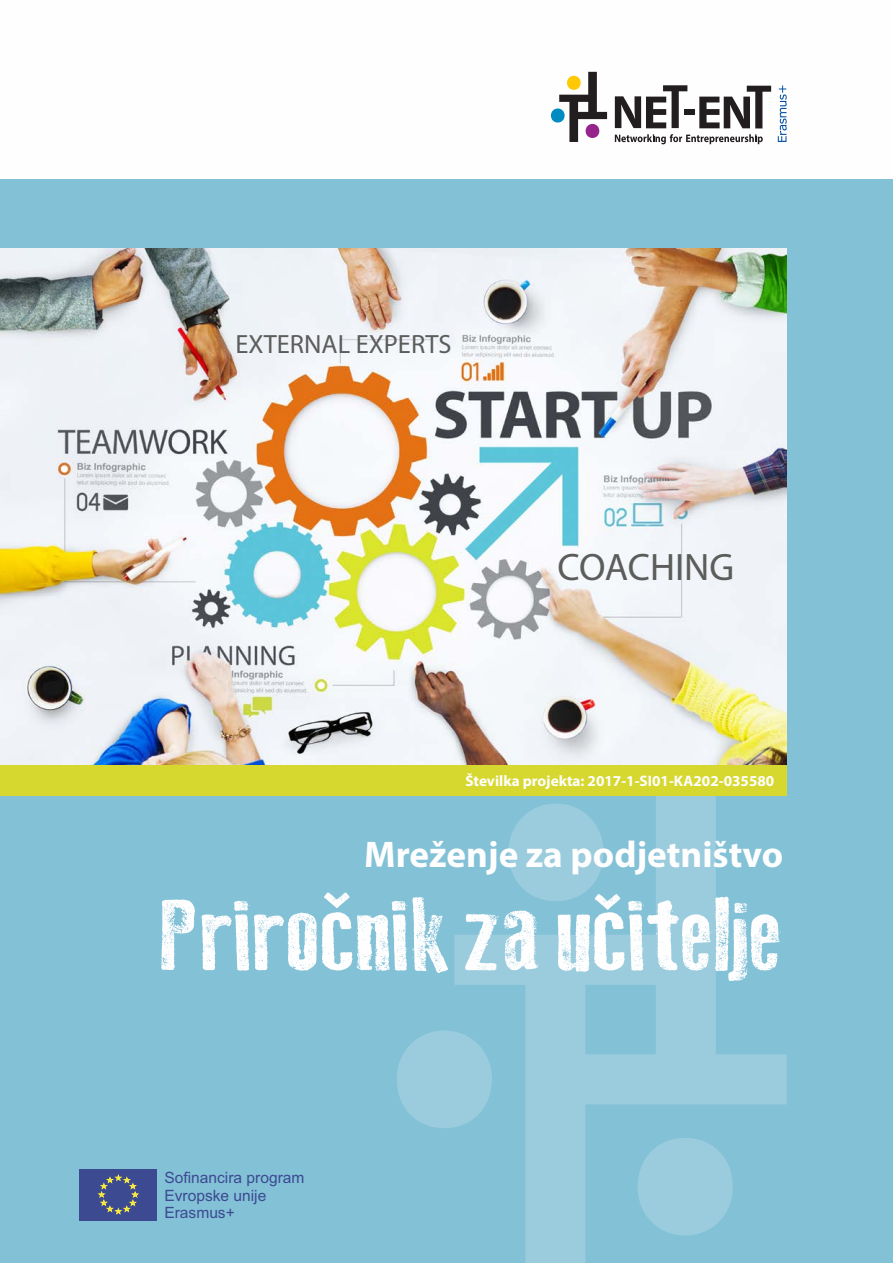
<style>
.page{position:relative;width:893px;height:1263px;background:#fff}
.page>*{position:absolute;margin:0;border:0;box-sizing:border-box;transform-origin:0 0}
.t1{font:101.25px "Old Press";color:#fefefe;scale:1.2 1}
.t2{font:38.4px "Myriad Pro";color:#5c5c5b}
.t3{font:700 37.2px "Myriad Pro";color:#fefefe}
.t4{font:26.4px "Myriad Pro";color:#5c5c5b}
.t5{font:15.6px/17.4px "Arial";color:#3c4a91}
.t6{font:700 15.15px "Myriad Pro";color:#fefefe}
</style>
<div class="page">
<div style="left:0;top:179px;width:893px;height:1084px;background:#83c1d7"></div>
<img style="left:0;top:248px;width:787px;height:517px">
<svg style="left:615px;top:134px;width:148px;height:10px"></svg>
<div style="left:684px;top:109px;width:10px;height:6px;background:#221e1f"></div>
<svg style="left:615px;top:85px;width:72px;height:43px"></svg>
<svg style="left:699px;top:86px;width:72px;height:42px"></svg>
<svg style="left:559px;top:72px;width:48px;height:70px"></svg>
<div style="left:567px;top:76px;width:14px;height:14px;background:#ffca05;border-radius:50%"></div>
<div style="left:551px;top:108px;width:14px;height:15px;background:#008cc1;border-radius:50%"></div>
<svg style="left:778px;top:85px;width:9px;height:57px"></svg>
<svg style="left:454px;top:796px;width:333px;height:467px"></svg>
<div style="left:508px;top:803px;width:95px;height:98px;background:#9bccde;border-radius:50%"></div>
<div style="left:397px;top:1030px;width:95px;height:98px;background:#9bccde;border-radius:50%"></div>
<div style="left:0;top:765px;width:787px;height:31px;background:#d6d82f"></div>
<svg style="left:324px;top:892px;width:26px;height:16px"></svg>
<svg style="left:595px;top:894px;width:26px;height:16px"></svg>
<div style="left:435px;top:328px;width:20px;height:20px;background:#f0f3f8;border-radius:50%"></div>
<div style="left:80px;top:1169px;width:77px;height:52px;background:#3c4a91"></div>
<svg style="left:98px;top:1174px;width:40px;height:40px"></svg>
<h3 class="t4" style="left:235px;top:328px;width:218px">EXTERNAL EXPERTS</h3>
<h2 class="t2" style="left:558px;top:543px;width:178px">COACHING</h2>
<p class="t6" style="left:465px;top:771px;width:310px">Številka projekta: 2017-1-SI01-KA202-035580</p>
<h3 class="t3" style="left:364px;top:830px;width:421px">Mreženje za podjetništvo</h3>
<h1 class="t1" style="left:160px;top:878px;width:521px">Prirocnik za ucitelje</h1>
<p class="t5" style="left:164px;top:1169px;width:142px">Sofinancira program<br>Evropske unije<br>Erasmus+</p>
</div>
